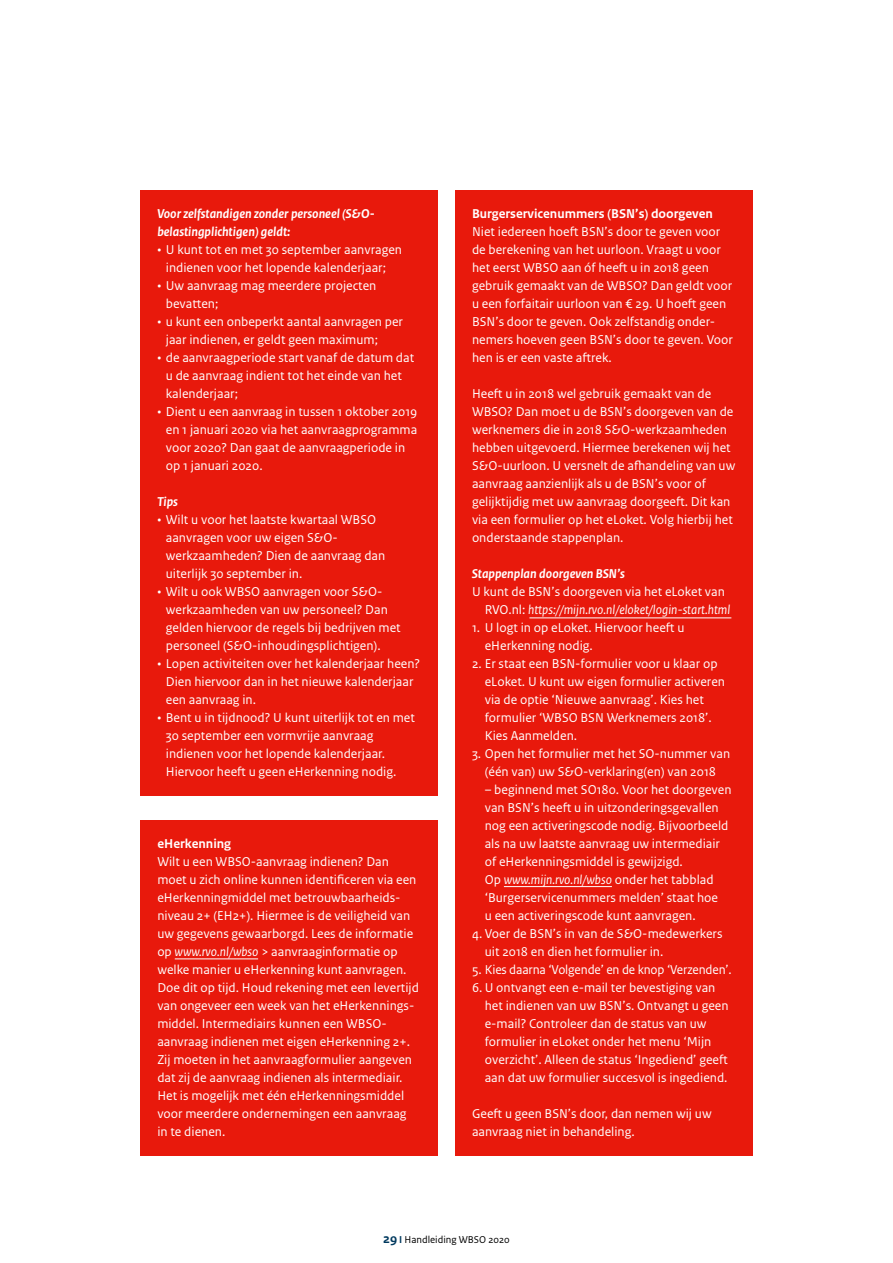
<style>
.page{position:relative;width:893px;height:1263px;background:#fff}
.page>*{position:absolute;margin:0;border:0;box-sizing:border-box;transform-origin:0 0}
._21_RO_Kader_Broodte{font:13.5px/18px "Rijksoverheid Sans Text";color:#fff}
._21_RO_Kader_Broodte-2{font:italic 700 13.5px/18px "Rijksoverheid Sans Text";color:#fff}
._21_RO_Kader_Broodte-3{font:700 13.5px "Rijksoverheid Sans Text";color:#fff}
._20_RO_Kader_Subkop{font:700 13.5px "Rijksoverheid Sans Text";color:#fff}
.t1{font:10.5px "Rijksoverheid Sans Text";color:#000}
.s1{font-style:italic}
.s2{font-weight:700;font-size:13.5px;color:#00395e}
.s3{font-weight:700;color:#00395e}
</style>
<div class="page">
<div style="left:140px;top:190px;width:298px;height:65px;background:#e8190c"></div>
<div style="left:140px;top:226px;width:298px;height:65px;background:#e8190c"></div>
<div style="left:140px;top:262px;width:298px;height:65px;background:#e8190c"></div>
<div style="left:140px;top:298px;width:298px;height:65px;background:#e8190c"></div>
<div style="left:140px;top:334px;width:298px;height:83px;background:#e8190c"></div>
<div style="left:140px;top:388px;width:298px;height:101px;background:#e8190c"></div>
<div style="left:140px;top:478px;width:298px;height:47px;background:#e8190c"></div>
<div style="left:140px;top:496px;width:298px;height:101px;background:#e8190c"></div>
<div style="left:140px;top:568px;width:298px;height:101px;background:#e8190c"></div>
<div style="left:140px;top:640px;width:298px;height:83px;background:#e8190c"></div>
<div style="left:140px;top:694px;width:298px;height:101px;background:#e8190c"></div>
<div style="left:140px;top:820px;width:298px;height:30px;background:#e8190c"></div>
<div style="left:140px;top:838px;width:298px;height:317px;background:#e8190c"></div>
<div style="left:455px;top:190px;width:298px;height:47px;background:#e8190c"></div>
<div style="left:455px;top:208px;width:298px;height:173px;background:#e8190c"></div>
<div style="left:455px;top:370px;width:298px;height:191px;background:#e8190c"></div>
<div style="left:455px;top:550px;width:298px;height:47px;background:#e8190c"></div>
<div style="left:455px;top:568px;width:298px;height:65px;background:#e8190c"></div>
<div style="left:455px;top:604px;width:298px;height:65px;background:#e8190c"></div>
<div style="left:455px;top:640px;width:298px;height:119px;background:#e8190c"></div>
<div style="left:455px;top:730px;width:298px;height:209px;background:#e8190c"></div>
<div style="left:455px;top:910px;width:298px;height:65px;background:#e8190c"></div>
<div style="left:455px;top:964px;width:298px;height:137px;background:#e8190c"></div>
<div style="left:455px;top:1090px;width:298px;height:65px;background:#e8190c"></div>
<hr style="left:529px;top:617px;width:202px;height:1px;background:#fff">
<hr style="left:175px;top:958px;width:83px;height:1px;background:#fff">
<hr style="left:504px;top:886px;width:108px;height:1px;background:#fff">
<p class="_21_RO_Kader_Broodte-2" style="left:157px;top:205px;width:219px">Voor zelfstandigen zonder personeel (S&amp;O&shy;belastingplichtigen) geldt:</p>
<p class="_21_RO_Kader_Broodte" style="left:157px;top:241px;width:246px;text-align:center">• U kunt tot en met 30 september aanvragen indienen voor het lopende kalenderjaar;</p>
<p class="_21_RO_Kader_Broodte" style="left:166px;top:277px;width:212px;text-indent:-9px">• Uw aanvraag mag meerdere projecten bevatten;</p>
<p class="_21_RO_Kader_Broodte" style="left:166px;top:313px;width:239px;text-indent:-9px">• u kunt een onbeperkt aantal aanvragen per jaar indienen, er geldt geen maximum;</p>
<p class="_21_RO_Kader_Broodte" style="left:166px;top:349px;width:250px;text-indent:-9px">• de aanvraagperiode start vanaf de datum dat u de aanvraag indient tot het einde van het kalenderjaar;</p>
<p class="_21_RO_Kader_Broodte" style="left:166px;top:403px;width:253px;text-indent:-9px">• Dient u een aanvraag in tussen 1 oktober 2019 en 1 januari 2020 via het aanvraagprogramma voor 2020? Dan gaat de aanvraagperiode in op 1 januari 2020.</p>
<p class="_21_RO_Kader_Broodte-2" style="left:157px;top:493px;width:22px">Tips</p>
<p class="_21_RO_Kader_Broodte" style="left:166px;top:511px;width:221px;text-indent:-9px">• Wilt u voor het laatste kwartaal WBSO aanvragen voor uw eigen S&amp;O&shy;werkzaamheden? Dien de aanvraag dan uiterlijk 30 september in.</p>
<p class="_21_RO_Kader_Broodte" style="left:166px;top:583px;width:236px;text-indent:-9px">• Wilt u ook WBSO aanvragen voor S&amp;O&shy;werkzaamheden van uw personeel? Dan gelden hiervoor de regels bij bedrijven met personeel (S&amp;O-inhoudingsplichtigen).</p>
<p class="_21_RO_Kader_Broodte" style="left:166px;top:655px;width:256px;text-indent:-9px">• Lopen activiteiten over het kalenderjaar heen?<br>Dien hiervoor dan in het nieuwe kalenderjaar een aanvraag in.</p>
<p class="_21_RO_Kader_Broodte" style="left:166px;top:709px;width:251px;text-indent:-9px">• Bent u in tijdnood? U kunt uiterlijk tot en met 30 september een vormvrije aanvraag indienen voor het lopende kalenderjaar.<br>Hiervoor heeft u geen eHerkenning nodig.</p>
<p class="_20_RO_Kader_Subkop" style="left:157px;top:836px;width:75px">eHerkenning</p>
<p class="_21_RO_Kader_Broodte" style="left:157px;top:853px;width:263px">Wilt u een WBSO-aanvraag indienen? Dan moet u zich online kunnen identificeren via een eHerkenningmiddel met betrouwbaarheids&shy;niveau 2+ (EH2+). Hiermee is de veiligheid van uw gegevens gewaarborgd. Lees de informatie op <span class="s1">www.rvo.nl/wbso</span> &gt; aanvraaginformatie op welke manier u eHerkenning kunt aanvragen.<br>Doe dit op tijd. Houd rekening met een levertijd van ongeveer een week van het eHerkennings&shy;middel. Intermediairs kunnen een WBSO&shy;aanvraag indienen met eigen eHerkenning 2+.<br>Zij moeten in het aanvraagformulier aangeven dat zij de aanvraag indienen als intermediair.<br>Het is mogelijk met één eHerkenningsmiddel voor meerdere ondernemingen een aanvraag in te dienen.</p>
<p class="_21_RO_Kader_Broodte-3" style="left:472px;top:206px;width:242px">Burgerservicenummers (BSN’s) doorgeven</p>
<p class="_21_RO_Kader_Broodte" style="left:472px;top:223px;width:262px">Niet iedereen hoeft BSN’s door te geven voor de berekening van het uurloon. Vraagt u voor het eerst WBSO aan óf heeft u in 2018 geen gebruik gemaakt van de WBSO? Dan geldt voor u een forfaitair uurloon van € 29. U hoeft geen BSN’s door te geven. Ook zelfstandig onder&shy;nemers hoeven geen BSN’s door te geven. Voor hen is er een vaste aftrek.</p>
<p class="_21_RO_Kader_Broodte" style="left:472px;top:385px;width:265px">Heeft u in 2018 wel gebruik gemaakt van de WBSO? Dan moet u de BSN’s doorgeven van de werknemers die in 2018 S&amp;O-werkzaamheden hebben uitgevoerd. Hiermee berekenen wij het S&amp;O-uurloon. U versnelt de afhandeling van uw aanvraag aanzienlijk als u de BSN’s voor of gelijktijdig met uw aanvraag doorgeeft. Dit kan via een formulier op het eLoket. Volg hierbij het onderstaande stappenplan.</p>
<p class="_21_RO_Kader_Broodte-2" style="left:472px;top:565px;width:154px">Stappenplan doorgeven BSN’s</p>
<p class="_21_RO_Kader_Broodte" style="left:485px;top:583px;width:247px;text-indent:-13px">U kunt de BSN’s doorgeven via het eLoket van<br>RVO.nl: <span class="s1">https://mijn.rvo.nl/eloket/login-start.html</span></p>
<p class="_21_RO_Kader_Broodte" style="left:485px;top:619px;width:201px;text-indent:-13px">1. U logt in op eLoket. Hiervoor heeft u eHerkenning nodig.</p>
<p class="_21_RO_Kader_Broodte" style="left:485px;top:655px;width:242px;text-indent:-13px">2. Er staat een BSN-formulier voor u klaar op eLoket. U kunt uw eigen formulier activeren via de optie ‘Nieuwe aanvraag’. Kies het formulier ‘WBSO BSN Werknemers 2018’.<br>Kies Aanmelden.</p>
<p class="_21_RO_Kader_Broodte" style="left:472px;top:745px;width:260px;text-align:center">3. Open het formulier met het SO-nummer van (één van) uw S&amp;O-verklaring(en) van 2018</p>
<p class="_21_RO_Kader_Broodte" style="left:485px;top:781px;width:248px">– beginnend met SO180. Voor het doorgeven van BSN’s heeft u in uitzonderingsgevallen nog een activeringscode nodig. Bijvoorbeeld als na uw laatste aanvraag uw intermediair of eHerkenningsmiddel is gewijzigd.<br>Op <span class="s1">www.mijn.rvo.nl/wbso</span> onder het tabblad ‘Burgerservicenummers melden’ staat hoe<br>u een activeringscode kunt aanvragen.</p>
<p class="_21_RO_Kader_Broodte" style="left:485px;top:925px;width:239px;text-indent:-13px">4. Voer de BSN’s in van de S&amp;O-medewerkers uit 2018 en dien het formulier in.</p>
<p class="_21_RO_Kader_Broodte" style="left:472px;top:961px;width:261px">5. Kies daarna ‘Volgende’ en de knop ‘Verzenden’.</p>
<p class="_21_RO_Kader_Broodte" style="left:485px;top:979px;width:245px;text-indent:-13px">6. U ontvangt een e-mail ter bevestiging van het indienen van uw BSN’s. Ontvangt u geen e-mail? Controleer dan de status van uw formulier in eLoket onder het menu ‘Mijn overzicht’. Alleen de status ‘Ingediend’ geeft aan dat uw formulier succesvol is ingediend.</p>
<p class="_21_RO_Kader_Broodte" style="left:472px;top:1105px;width:241px">Geeft u geen BSN’s door, dan nemen wij uw aanvraag niet in behandeling.</p>
<p class="t1" style="left:383px;top:1233px;width:128px"><span class="s2">29</span> <span class="s3">I</span> Handleiding WBSO 2020</p>
</div>
